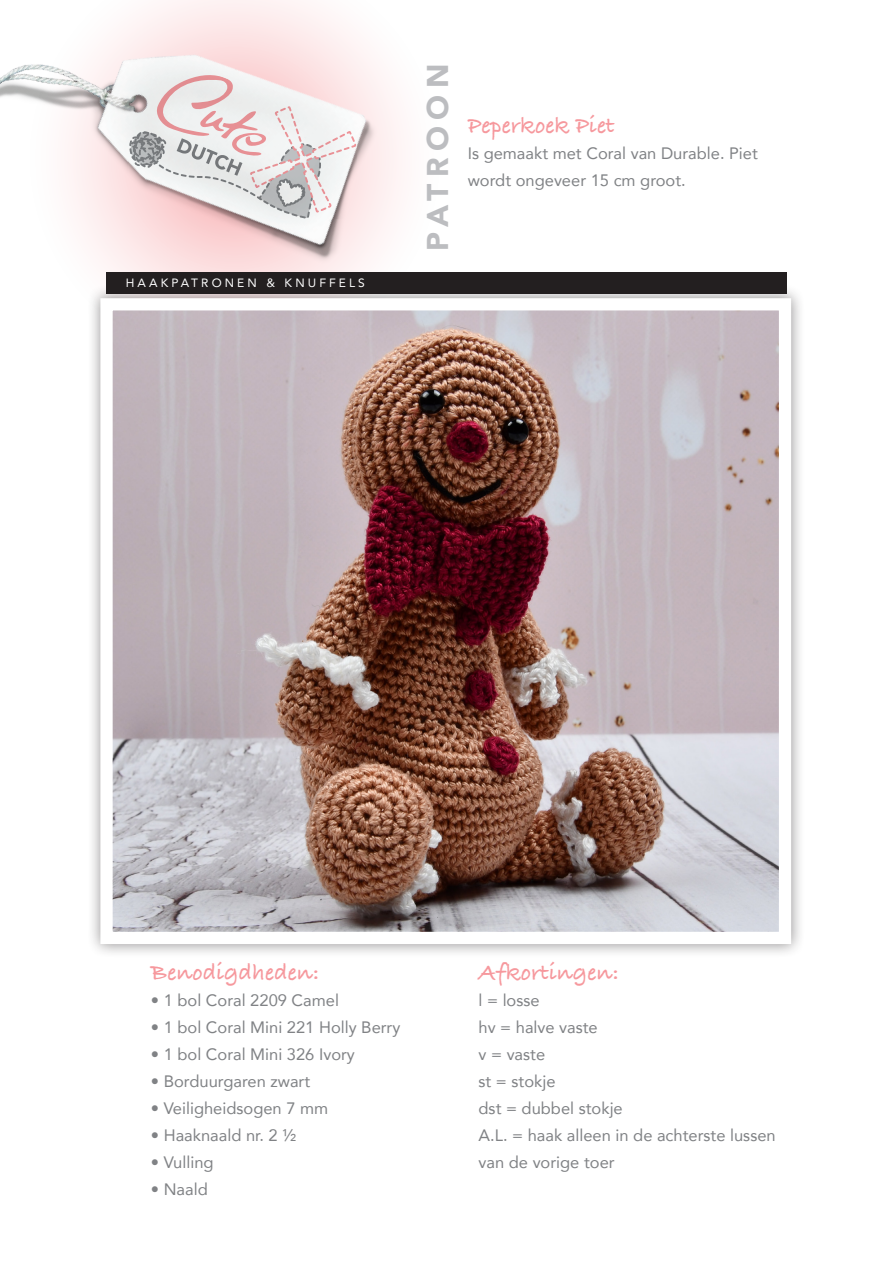
<style>
.page{position:relative;width:893px;height:1263px;background:#fff}
.page>*{position:absolute;margin:0;border:0;box-sizing:border-box;transform-origin:0 0}
.t1{font:900 30px "Avenir";letter-spacing:.22em;color:#bcbdc0}
.t2{font:700 24px "Bradley Hand ITC";color:#f6989d}
.t3{font:16.5px/27px "Avenir";color:#808285}
.t4{font:12px "Avenir";letter-spacing:.26em;color:#fff}
</style>
<div class="page">
<img style="left:0;top:0;width:399px;height:272px">
<svg style="left:129px;top:74px;width:227px;height:144px"></svg>
<div style="left:106px;top:272px;width:681px;height:21px;background:#231f20"></div>
<div style="left:86px;top:284px;width:719px;height:674px;background:#231f20;opacity:.5"></div>
<img style="left:113px;top:311px;width:665px;height:620px">
<div style="left:100px;top:298px;width:691px;height:646px;border:12px solid #fff"></div>
<p class="t4" style="left:126px;top:274px;width:241px">HAAKPATRONEN &amp; KNUFFELS</p>
<p class="t1" style="left:412px;top:251px;width:188px;rotate:-90deg">PATROON</p>
<p class="t2" style="left:468px;top:111px;width:148px">Peperkoek Piet</p>
<p class="t3" style="left:468px;top:139px;width:292px">Is gemaakt met Coral van Durable. Piet wordt ongeveer 15 cm groot.</p>
<p class="t2" style="left:151px;top:958px;width:170px">Benodigdheden:</p>
<p class="t3" style="left:151px;top:986px;width:190px">• 1 bol Coral 2209 Camel</p>
<p class="t3" style="left:151px;top:1013px;width:251px">• 1 bol Coral Mini 221 Holly Berry</p>
<p class="t3" style="left:151px;top:1040px;width:205px">• 1 bol Coral Mini 326 Ivory</p>
<p class="t3" style="left:151px;top:1067px;width:161px">• Borduurgaren zwart</p>
<p class="t3" style="left:151px;top:1094px;width:179px">• Veiligheidsogen 7 mm</p>
<p class="t3" style="left:151px;top:1121px;width:147px">• Haaknaald nr. 2 ½</p>
<p class="t3" style="left:151px;top:1148px;width:64px">• Vulling</p>
<p class="t3" style="left:151px;top:1175px;width:58px">• Naald</p>
<p class="t2" style="left:479px;top:958px;width:142px">Afkortingen:</p>
<p class="t3" style="left:479px;top:986px;width:63px">l = losse</p>
<p class="t3" style="left:479px;top:1013px;width:121px">hv = halve vaste</p>
<p class="t3" style="left:479px;top:1040px;width:68px">v = vaste</p>
<p class="t3" style="left:479px;top:1067px;width:79px">st = stokje</p>
<p class="t3" style="left:479px;top:1094px;width:146px">dst = dubbel stokje</p>
<p class="t3" style="left:479px;top:1121px;width:299px">A.L. = haak alleen in de achterste lussen van de vorige toer</p>
</div>
